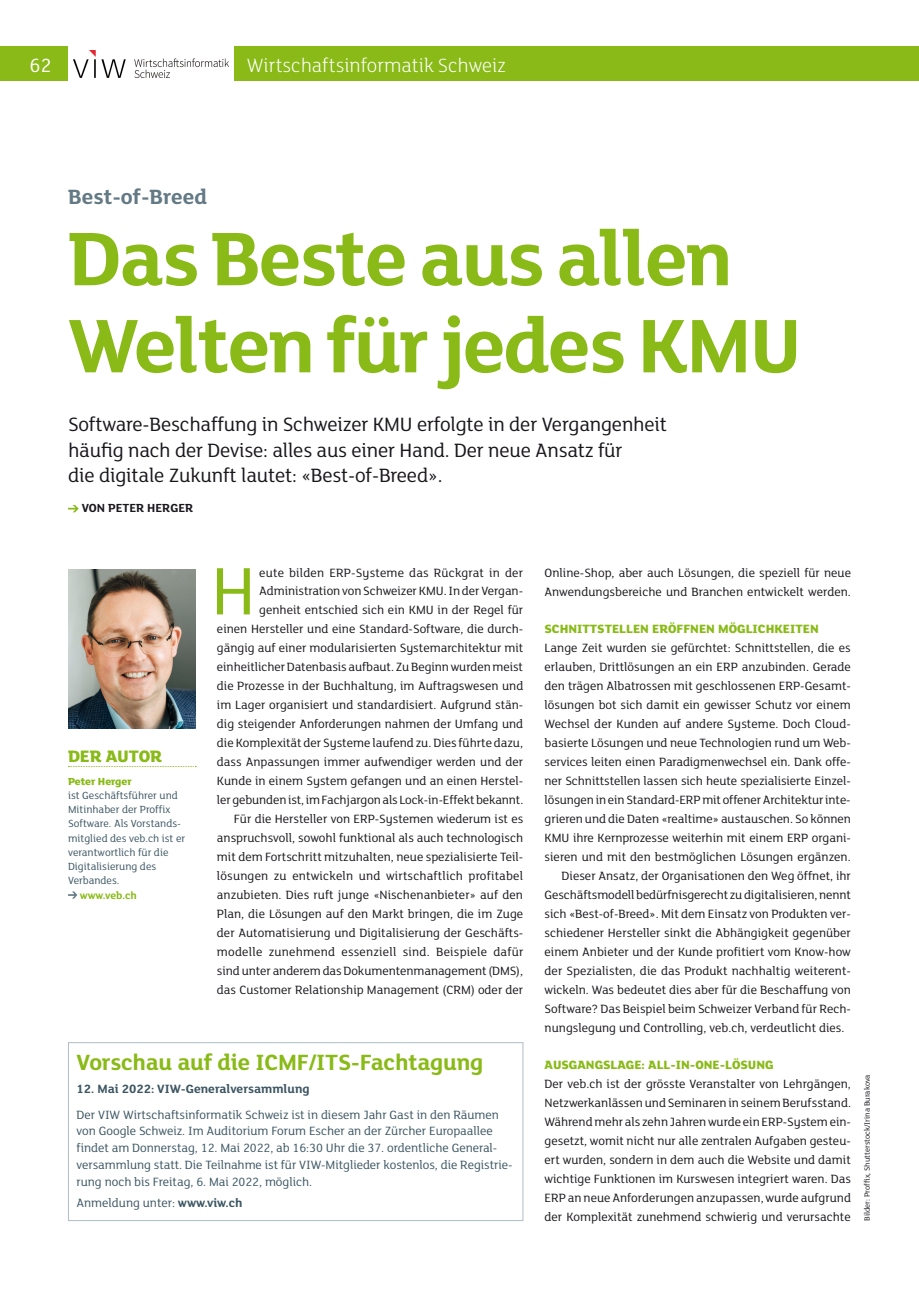
<style>
.page{position:relative;width:919px;height:1289px;background:#fff}
.page>*{position:absolute;margin:0;border:0;box-sizing:border-box;transform-origin:0 0}
.t1{font:700 82.5px/87px "FS Lola";letter-spacing:-.025em;color:#89ba17}
.t2{font:72.9px "FS Lola";color:#89ba17}
.t3{font:700 24px "FS Lola";letter-spacing:-.01em;color:#89ba17}
.t4{font:700 22.5px "FS Lola";color:#637a85}
.t5{font:21px/25.5px "FS Lola";letter-spacing:-.01em;color:#1a171c}
.t6{font:300 20.85px "FS Lola";color:#fff}
.t7{font:20.85px "FS Lola";color:#fff}
.t8{font:800 18px "FS Lola";letter-spacing:-.01em;color:#89ba17}
.t9{font:13.05px/18.9px "FS Lola";color:#1a171c;text-align:right}
.t10{font:13.05px/16.8px "FS Lola";letter-spacing:-.005em;color:#3c5662}
.t11{font:800 13.05px "FS Lola";color:#89ba17}
.t12{font:700 13.05px "FS Lola";color:#3c5662}
.t13{font:700 12.75px "FS Lola";color:#1a171c}
.t14{font:11.25px/14.2px "FS Lola";color:#3c5662}
.t15{font:700 11.25px "FS Lola";color:#89ba17}
.t16{font:800 11.1px "FS Lola";color:#89ba17}
.t17{font:8.25px "FS Lola";color:#1a171c}
.s1{font-weight:700}
</style>
<div class="page">
<div style="left:0;top:47px;width:68px;height:34px;background:#89ba17"></div>
<div style="left:234px;top:47px;width:672px;height:34px;background:#89ba17"></div>
<div style="left:906px;top:47px;width:12px;height:34px;background:#89ba17"></div>
<img style="left:74px;top:51px;width:154px;height:27px">
<svg style="left:68px;top:766px;width:128px;height:1px"></svg>
<svg style="left:68px;top:891px;width:9px;height:7px"></svg>
<img style="left:68px;top:569px;width:128px;height:159px">
<svg style="left:68px;top:505px;width:11px;height:7px"></svg>
<div style="left:68px;top:1042px;width:455px;height:178px;background:#fff;border:1px solid #aebdc5"></div>
<h3 class="t7" style="left:29px;top:52px;width:23px">62</h3>
<h3 class="t6" style="left:247px;top:52px;width:260px">Wirtschaftsinformatik Schweiz</h3>
<h3 class="t4" style="left:68px;top:181px;width:140px">Best-of-Breed</h3>
<h1 class="t1" style="left:68px;top:211px;width:735px">Das Beste aus allen<br>Welten für jedes KMU</h1>
<h3 class="t5" style="left:68px;top:411px;width:600px">Software-Beschaffung in Schweizer KMU erfolgte in der Vergangenheit häufig nach der Devise: alles aus einer Hand. Der neue Ansatz für<br>die digitale Zukunft lautet: «Best-of-Breed».</h3>
<p class="t13" style="left:82px;top:499px;width:113px">Von Peter Herger</p>
<p class="t9" style="left:217px;top:562px;width:308px">eute bilden ERP-Systeme das Rückgrat in der Administration von Schweizer KMU. In der Vergan&shy;genheit entschied sich ein KMU in der Regel für<br>einen Hersteller und eine Standard-Software, die durch&shy;gängig auf einer modularisierten Systemarchitektur mit einheitlicher Datenbasis aufbaut. Zu Beginn wurden meist die Prozesse in der Buchhaltung, im Auftragswesen und im Lager organisiert und standardisiert. Aufgrund stän&shy;dig steigender Anforderungen nahmen der Umfang und die Komplexität der Systeme laufend zu. Dies führte dazu, dass Anpassungen immer aufwendiger werden und der Kunde in einem System gefangen und an einen Herstel&shy;ler gebunden ist, im Fachjargon als Lock-in-Effekt bekannt.<br>Für die Hersteller von ERP-Systemen wiederum ist es anspruchsvoll, sowohl funktional als auch technologisch mit dem Fortschritt mitzuhalten, neue spezialisierte Teil&shy;lösungen zu entwickeln und wirtschaftlich profitabel anzubieten. Dies ruft junge «Nischenanbieter» auf den Plan, die Lösungen auf den Markt bringen, die im Zuge der Automatisierung und Digitalisierung der Geschäfts&shy;modelle zunehmend essenziell sind. Beispiele dafür sind unter anderem das Dokumentenmanagement (DMS), das Customer Relationship Management (CRM) oder der</p>
<p class="t9" style="left:544px;top:562px;width:308px;text-align:left">Online-Shop, aber auch Lösungen, die speziell für neue<br>Anwendungsbereiche und Branchen entwickelt werden.</p>
<h2 class="t2" style="left:211px;top:542px;width:46px">H</h2>
<p class="t11" style="left:544px;top:620px;width:276px">SCHNITTSTELLEN ERÖFFNEN MÖGLICHKEITEN</p>
<p class="t9" style="left:544px;top:638px;width:307px">Lange Zeit wurden sie gefürchtet: Schnittstellen, die es</p>
<p class="t9" style="left:544px;top:657px;width:308px">erlauben, Drittlösungen an ein ERP anzubinden. Gerade</p>
<p class="t9" style="left:544px;top:676px;width:308px">den trägen Albatrossen mit geschlossenen ERP-Gesamt-</p>
<p class="t9" style="left:544px;top:695px;width:308px">lösungen bot sich damit ein gewisser Schutz vor einem</p>
<p class="t9" style="left:544px;top:714px;width:308px">Wechsel der Kunden auf andere Systeme. Doch Cloud-</p>
<p class="t9" style="left:544px;top:733px;width:308px">basierte Lösungen und neue Technologien rund um Web-</p>
<p class="t9" style="left:544px;top:752px;width:308px">services leiten einen Paradigmenwechsel ein. Dank offe-</p>
<p class="t9" style="left:544px;top:770px;width:308px">ner Schnittstellen lassen sich heute spezialisierte Einzel-</p>
<p class="t9" style="left:544px;top:789px;width:307px">lösungen in ein Standard-ERP mit offener Architektur inte-</p>
<p class="t9" style="left:544px;top:808px;width:308px">grieren und die Daten «realtime» austauschen. So können</p>
<p class="t9" style="left:544px;top:827px;width:308px">KMU ihre Kernprozesse weiterhin mit einem ERP organi-</p>
<p class="t9" style="left:544px;top:846px;width:307px">sieren und mit den bestmöglichen Lösungen ergänzen.</p>
<p class="t9" style="left:561px;top:865px;width:291px">Dieser Ansatz, der Organisationen den Weg öffnet, ihr</p>
<p class="t9" style="left:544px;top:884px;width:308px">Geschäftsmodell bedürfnisgerecht zu digitalisieren, nennt</p>
<p class="t9" style="left:544px;top:903px;width:308px">sich «Best-of-Breed». Mit dem Einsatz von Produkten ver-</p>
<p class="t9" style="left:544px;top:922px;width:308px">schiedener Hersteller sinkt die Abhängigkeit gegenüber</p>
<p class="t9" style="left:544px;top:941px;width:308px">einem Anbieter und der Kunde profitiert vom Know-how</p>
<p class="t9" style="left:544px;top:960px;width:306px">der Spezialisten, die das Produkt nachhaltig weiterent-</p>
<p class="t9" style="left:544px;top:979px;width:308px">wickeln. Was bedeutet dies aber für die Beschaffung von</p>
<p class="t9" style="left:544px;top:998px;width:308px">Software? Das Beispiel beim Schweizer Verband für Rech-</p>
<p class="t9" style="left:544px;top:1017px;width:301px">nungslegung und Controlling, veb.ch, verdeutlicht dies.</p>
<p class="t11" style="left:544px;top:1056px;width:230px">AUSGANGSLAGE: ALL-IN-ONE-LÖSUNG</p>
<p class="t9" style="left:544px;top:1074px;width:308px;text-align:justify">Der veb.ch ist der grösste Veranstalter von Lehrgängen, Netzwerkanlässen und Seminaren in seinem Berufsstand.<br>Während mehr als zehn Jahren wurde ein ERP-System ein&shy;gesetzt, womit nicht nur alle zentralen Aufgaben gesteu&shy;ert wurden, sondern in dem auch die Website und damit wichtige Funktionen im Kurswesen integriert waren. Das ERP an neue Anforderungen anzupassen, wurde aufgrund der Komplexität zunehmend schwierig und verursachte</p>
<h3 class="t8" style="left:68px;top:743px;width:96px">DER AUTOR</h3>
<p class="t16" style="left:68px;top:773px;width:65px">PETER HERGER</p>
<p class="t14" style="left:68px;top:787px;width:119px">ist Geschäftsführer und<br>Mitinhaber der Proffix<br>Software. Als Vorstands&shy;mitglied des veb.ch ist er verantwortlich für die<br>Digitalisierung des<br>Verbandes.</p>
<p class="t15" style="left:80px;top:887px;width:59px">www.veb.ch</p>
<h3 class="t3" style="left:77px;top:1045px;width:408px">Vorschau auf die ICMF/ITS-Fachtagung</h3>
<p class="t12" style="left:77px;top:1079px;width:234px">12. Mai 2022: VIW-Generalversammlung</p>
<p class="t10" style="left:77px;top:1105px;width:437px">Der VIW Wirtschaftsinformatik Schweiz ist in diesem Jahr Gast in den Räumen von Google Schweiz. Im Auditorium Forum Escher an der Zürcher Europaallee findet am Donnerstag, 12. Mai 2022, ab 16:30 Uhr die 37. ordentliche General&shy;versammlung statt. Die Teilnahme ist für VIW-Mitglieder kostenlos, die Registrie&shy;rung noch bis Freitag, 6. Mai 2022, möglich.</p>
<p class="t10" style="left:77px;top:1193px;width:167px">Anmeldung unter: <span class="s1">www.viw.ch</span></p>
<p class="t17" style="left:861px;top:1220px;width:148px;rotate:-90deg">Bilder: Proffix, Shutterstock/Irina Burakova</p>
</div>
